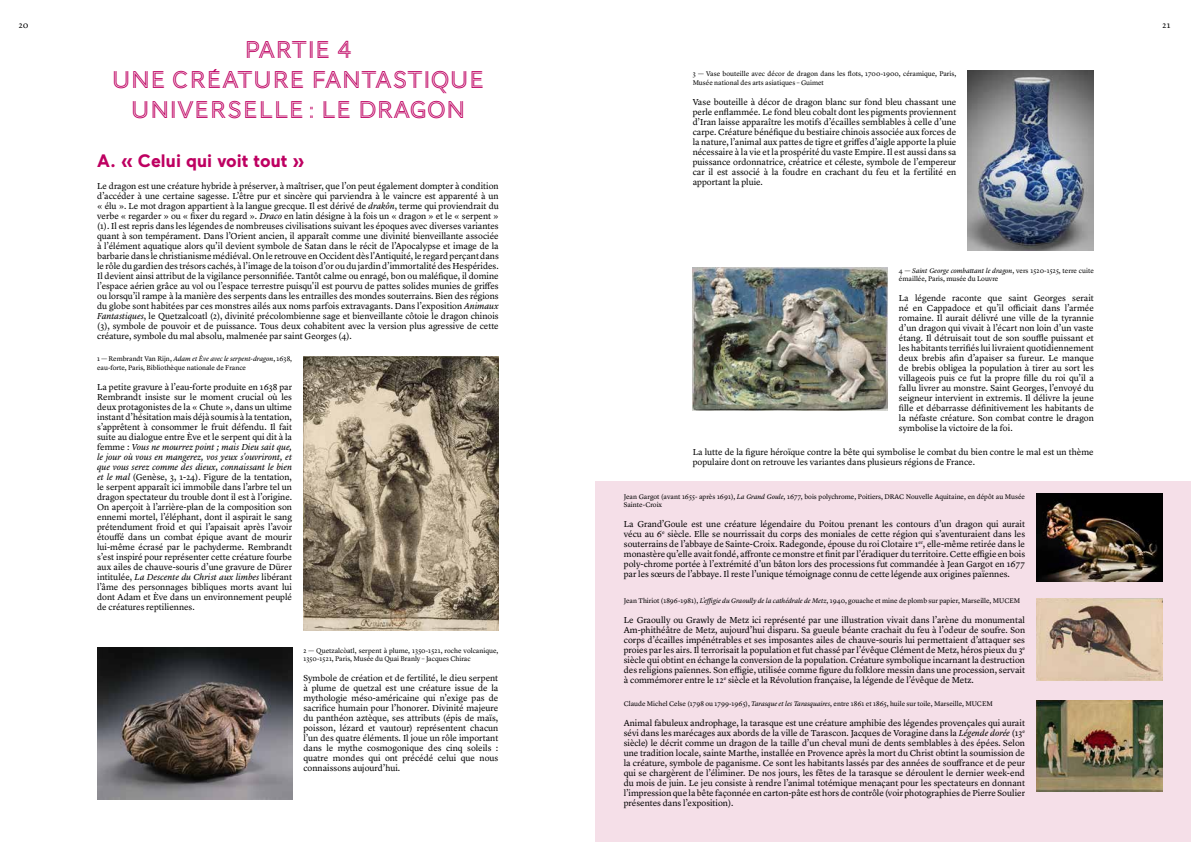
<style>
.page{position:relative;width:1191px;height:842px;background:#fff}
.page>*{position:absolute;margin:0;border:0;box-sizing:border-box;transform-origin:0 0}
.t1{font:25px/30px "AW Conqueror Std Inline";color:#be0061;text-align:center}
.t2{font:700 18px "Maax";color:#be0061}
.t3{font:9px/10px "Lyon Text";color:#000;text-align:justify}
.t4{font:7px/8.4px "Lyon Text";color:#000}
.s1{font-style:italic}
</style>
<div class="page">
<div style="left:595px;top:482px;width:596px;height:360px;background:#f5dfe8"></div>
<img style="left:303px;top:356px;width:195px;height:275px">
<img style="left:97px;top:648px;width:195px;height:152px">
<img style="left:967px;top:71px;width:126px;height:179px">
<img style="left:692px;top:267px;width:195px;height:143px">
<img style="left:1036px;top:494px;width:126px;height:87px">
<img style="left:1036px;top:598px;width:126px;height:83px">
<img style="left:1036px;top:700px;width:126px;height:91px">
<p class="t3" style="left:19px;top:20px;width:11px">20</p>
<p class="t3" style="left:1162px;top:20px;width:9px">21</p>
<h1 class="t1" style="left:111px;top:35px;width:375px">PARTIE 4<br>UNE CRÉATURE FANTASTIQUE<br>UNIVERSELLE : LE DRAGON</h1>
<h2 class="t2" style="left:97px;top:151px;width:209px">A. « Celui qui voit tout »</h2>
<p class="t3" style="left:97px;top:180px;width:403px">Le dragon est une créature hybride à préserver, à maîtriser, que l’on peut également dompter à condition d’accéder à une certaine sagesse. L’être pur et sincère qui parviendra à le vaincre est apparenté à un « élu ». Le mot dragon appartient à la langue grecque. Il est dérivé de <span class="s1">drakôn</span>, terme qui proviendrait du verbe « regarder » ou « fixer du regard ». <span class="s1">Draco</span> en latin désigne à la fois un « dragon » et le « serpent » (1). Il est repris dans les légendes de nombreuses civilisations suivant les époques avec diverses variantes quant à son tempérament. Dans l’Orient ancien, il apparaît comme une divinité bienveillante associée à l’élément aquatique alors qu’il devient symbole de Satan dans le récit de l’Apocalypse et image de la barbarie dans le christianisme médiéval. On le retrouve en Occident dès l'Antiquité, le regard perçant dans le rôle du gardien des trésors cachés, à l’image de la toison d’or ou du jardin d’immortalité des Hespérides.<br>Il devient ainsi attribut de la vigilance personnifiée. Tantôt calme ou enragé, bon ou maléfique, il domine l’espace aérien grâce au vol ou l’espace terrestre puisqu'il est pourvu de pattes solides munies de griffes ou lorsqu’il rampe à la manière des serpents dans les entrailles des mondes souterrains. Bien des régions du globe sont habitées par ces monstres ailés aux noms parfois extravagants. Dans l’exposition <span class="s1">Animaux Fantastiques</span>, le Quetzalcoatl (2), divinité précolombienne sage et bienveillante côtoie le dragon chinois (3), symbole de pouvoir et de puissance. Tous deux cohabitent avec la version plus agressive de cette créature, symbole du mal absolu, malmenée par saint Georges (4).</p>
<p class="t4" style="left:97px;top:354px;width:196px">1 — Rembrandt Van Rijn, <span class="s1">Adam et Ève avec le serpent-dragon</span>, 1638, eau-forte, Paris, Bibliothèque nationale de France</p>
<p class="t3" style="left:97px;top:381px;width:196px">La petite gravure à l’eau-forte produite en 1638 par Rembrandt insiste sur le moment crucial où les deux protagonistes de la « Chute », dans un ultime instant d’hésitation mais déjà soumis à la tentation, s’apprêtent à consommer le fruit défendu. Il fait suite au dialogue entre Ève et le serpent qui dit à la femme : <span class="s1">Vous ne mourrez point ; mais Dieu sait que, le jour où vous en mangerez, vos yeux s'ouvriront, et que vous serez comme des dieux, connaissant le bien et le mal</span> (Genèse, 3, 1-24). Figure de la tentation, le serpent apparaît ici immobile dans l’arbre tel un dragon spectateur du trouble dont il est à l’origine.<br>On aperçoit à l’arrière-plan de la composition son ennemi mortel, l’éléphant, dont il aspirait le sang prétendument froid et qui l’apaisait après l’avoir étouffé dans un combat épique avant de mourir lui-même écrasé par le pachyderme. Rembrandt s’est inspiré pour représenter cette créature fourbe aux ailes de chauve-souris d’une gravure de Dürer intitulée, <span class="s1">La Descente du Christ aux limbes</span> libérant l’âme des personnages bibliques morts avant lui dont Adam et Ève dans un environnement peuplé de créatures reptiliennes.</p>
<p class="t4" style="left:303px;top:646px;width:196px">2 — Quetzalcòatl, serpent à plume, 1350-1521, roche volcanique,<br>1350-1521, Paris, Musée du Quai Branly – Jacques Chirac</p>
<p class="t3" style="left:303px;top:673px;width:196px">Symbole de création et de fertilité, le dieu serpent à plume de quetzal est une créature issue de la mythologie méso-américaine qui n’exige pas de sacrifice humain pour l’honorer. Divinité majeure du panthéon aztèque, ses attributs (épis de maïs, poisson, lézard et vautour) représentent chacun l’un des quatre éléments. Il joue un rôle important dans le mythe cosmogonique des cinq soleils : quatre mondes qui ont précédé celui que nous connaissons aujourd’hui.</p>
<p class="t4" style="left:692px;top:69px;width:265px">3 — Vase bouteille avec décor de dragon dans les flots, 1700-1900, céramique, Paris,<br>Musée national des arts asiatiques – Guimet</p>
<p class="t3" style="left:692px;top:96px;width:265px">Vase bouteille à décor de dragon blanc sur fond bleu chassant une perle enflammée. Le fond bleu cobalt dont les pigments proviennent d’Iran laisse apparaître les motifs d’écailles semblables à celle d’une carpe. Créature bénéfique du bestiaire chinois associée aux forces de la nature, l’animal aux pattes de tigre et griffes d’aigle apporte la pluie nécessaire à la vie et la prospérité du vaste Empire. Il est aussi dans sa puissance ordonnatrice, créatrice et céleste, symbole de l’empereur car il est associé à la foudre en crachant du feu et la fertilité en apportant la pluie.</p>
<p class="t4" style="left:899px;top:265px;width:196px">4 — <span class="s1">Saint George combattant le dragon</span>, vers 1520-1525, terre cuite émaillée, Paris, musée du Louvre</p>
<p class="t3" style="left:899px;top:292px;width:196px">La légende raconte que saint Georges serait né en Cappadoce et qu’il officiait dans l’armée romaine. Il aurait délivré une ville de la tyrannie d’un dragon qui vivait à l’écart non loin d’un vaste étang. Il détruisait tout de son souffle puissant et les habitants terrifiés lui livraient quotidiennement deux brebis afin d’apaiser sa fureur. Le manque de brebis obligea la population à tirer au sort les villageois puis ce fut la propre fille du roi qu’il a fallu livrer au monstre. Saint Georges, l’envoyé du seigneur intervient in extremis. Il délivre la jeune fille et débarrasse définitivement les habitants de la néfaste créature. Son combat contre le dragon symbolise la victoire de la foi.</p>
<p class="t3" style="left:692px;top:446px;width:402px">La lutte de la figure héroïque contre la bête qui symbolise le combat du bien contre le mal est un thème populaire dont on retrouve les variantes dans plusieurs régions de France.</p>
<p class="t4" style="left:624px;top:492px;width:403px">Jean Gargot (avant 1655- après 1691), <span class="s1">La Grand Goule</span>, 1677, bois polychrome, Poitiers, DRAC Nouvelle Aquitaine, en dépôt au Musée<br>Sainte-Croix</p>
<p class="t3" style="left:624px;top:518px;width:403px">La Grand’Goule est une créature légendaire du Poitou prenant les contours d’un dragon qui aurait vécu au 6<sup>e</sup> siècle. Elle se nourrissait du corps des moniales de cette région qui s’aventuraient dans les souterrains de l’abbaye de Sainte-Croix. Radegonde, épouse du roi Clotaire 1<sup>er</sup>, elle-même retirée dans le monastère qu’elle avait fondé, affronte ce monstre et finit par l’éradiquer du territoire. Cette effigie en bois poly-chrome portée à l’extrémité d’un bâton lors des processions fut commandée à Jean Gargot en 1677 par les sœurs de l’abbaye. Il reste l’unique témoignage connu de cette légende aux origines païennes.</p>
<p class="t4" style="left:624px;top:596px;width:398px">Jean Thiriot (1896-1981), <span class="s1">L’effigie du Graoully de la cathédrale de Metz</span>, 1940, gouache et mine de plomb sur papier, Marseille, MUCEM</p>
<p class="t3" style="left:624px;top:615px;width:403px">Le Graoully ou Grawly de Metz ici représenté par une illustration vivait dans l’arène du monumental Am-phithéâtre de Metz, aujourd’hui disparu. Sa gueule béante crachait du feu à l’odeur de soufre. Son corps d’écailles impénétrables et ses imposantes ailes de chauve-souris lui permettaient d’attaquer ses proies par les airs. Il terrorisait la population et fut chassé par l’évêque Clément de Metz, héros pieux du 3<sup>e </sup>siècle qui obtint en échange la conversion de la population. Créature symbolique incarnant la destruction des religions païennes. Son effigie, utilisée comme figure du folklore messin dans une procession, servait à commémorer entre le 12<sup>e</sup> siècle et la Révolution française, la légende de l’évêque de Metz.</p>
<p class="t4" style="left:624px;top:699px;width:370px">Claude Michel Celse (1798 ou 1799-1965), <span class="s1">Tarasque et les Tarasquaires</span>, entre 1861 et 1865, huile sur toile, Marseille, MUCEM</p>
<p class="t3" style="left:624px;top:717px;width:403px">Animal fabuleux androphage, la tarasque est une créature amphibie des légendes provençales qui aurait sévi dans les marécages aux abords de la ville de Tarascon. Jacques de Voragine dans la <span class="s1">Légende dorée</span> (13<sup>e </sup>siècle) le décrit comme un dragon de la taille d’un cheval muni de dents semblables à des épées. Selon une tradition locale, sainte Marthe, installée en Provence après la mort du Christ obtint la soumission de la créature, symbole de paganisme. Ce sont les habitants lassés par des années de souffrance et de peur qui se chargèrent de l’éliminer. De nos jours, les fêtes de la tarasque se déroulent le dernier week-end du mois de juin. Le jeu consiste à rendre l’animal totémique menaçant pour les spectateurs en donnant l’impression que la bête façonnée en carton-pâte est hors de contrôle (voir photographies de Pierre Soulier présentes dans l’exposition).</p>
</div>
